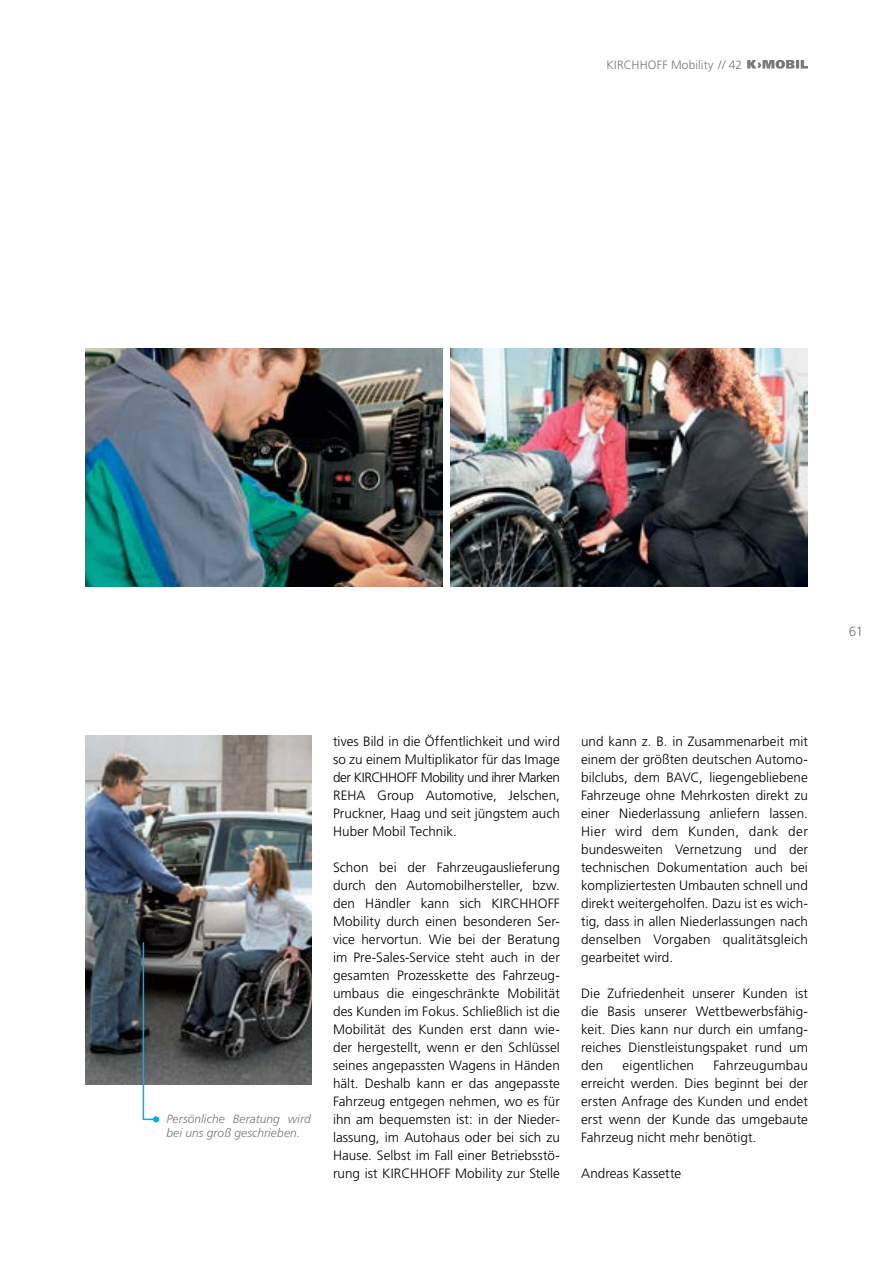
<style>
.page{position:relative;width:893px;height:1263px;background:#fff}
.page>*{position:absolute;margin:0;border:0;box-sizing:border-box;transform-origin:0 0}
.t1{font:300 13.5px/18px "Frutiger";letter-spacing:.005em;color:#000;text-align:justify}
.t2{font:300 13.5px "Frutiger";color:#77787b}
.t3{font:italic 300 12px/14.4px "Frutiger";letter-spacing:.01em;color:#77787b}
.t4{font:300 12px "Frutiger";letter-spacing:.015em;color:#77787b}
</style>
<div class="page">
<svg style="left:747px;top:60px;width:61px;height:9px"></svg>
<img style="left:451px;top:349px;width:357px;height:238px">
<img style="left:85px;top:349px;width:357px;height:238px">
<img style="left:85px;top:736px;width:227px;height:348px">
<hr style="left:143px;top:942px;width:1px;height:177px;background:#00aeef">
<svg style="left:143px;top:1116px;width:16px;height:6px"></svg>
<p class="t4" style="left:606px;top:58px;width:137px">KIRCHHOFF Mobility // 42</p>
<p class="t3" style="left:166px;top:1111px;width:146px">Persönliche Beratung wird bei uns groß geschrieben.</p>
<p class="t1" style="left:333px;top:733px;width:228px">tives Bild in die Öffentlichkeit und wird so zu einem Multiplikator für das Image der KIRCHHOFF Mobility und ihrer Marken REHA Group Automotive, Jelschen, Pruckner, Haag und seit jüngstem auch Huber Mobil Technik.</p>
<p class="t1" style="left:333px;top:859px;width:228px">Schon bei der Fahrzeugauslieferung durch den Automobilhersteller, bzw. den Händler kann sich KIRCHHOFF Mobility durch einen besonderen Ser&shy;vice hervortun. Wie bei der Beratung im Pre-Sales-Service steht auch in der gesamten Prozesskette des Fahrzeug&shy;umbaus die eingeschränkte Mobilität des Kunden im Fokus. Schließlich ist die Mobilität des Kunden erst dann wie&shy;der hergestellt, wenn er den Schlüssel seines angepassten Wagens in Händen hält. Deshalb kann er das angepasste Fahrzeug entgegen nehmen, wo es für ihn am bequemsten ist: in der Nieder&shy;lassung, im Autohaus oder bei sich zu Hause. Selbst im Fall einer Betriebsstö&shy;rung ist KIRCHHOFF Mobility zur Stelle</p>
<p class="t1" style="left:581px;top:733px;width:228px">und kann z. B. in Zusammenarbeit mit einem der größten deutschen Automo&shy;bilclubs, dem BAVC, liegengebliebene Fahrzeuge ohne Mehrkosten direkt zu einer Niederlassung anliefern lassen.<br>Hier wird dem Kunden, dank der bundesweiten Vernetzung und der technischen Dokumentation auch bei kompliziertesten Umbauten schnell und direkt weitergeholfen. Dazu ist es wich&shy;tig, dass in allen Niederlassungen nach denselben Vorgaben qualitätsgleich gearbeitet wird.</p>
<p class="t1" style="left:581px;top:985px;width:228px">Die Zufriedenheit unserer Kunden ist die Basis unserer Wettbewerbsfähig&shy;keit. Dies kann nur durch ein umfang&shy;reiches Dienstleistungspaket rund um den</p>
<p class="t1" style="left:581px;top:1057px;width:228px;text-indent:132px">Fahrzeugumbau erreicht werden. Dies beginnt bei der ersten Anfrage des Kunden und endet erst wenn der Kunde das umgebaute Fahrzeug nicht mehr benötigt.</p>
<p class="t1" style="left:581px;top:1165px;width:102px">Andreas Kassette</p>
<p class="t1" style="left:623px;top:1057px;width:73px">eigentlichen</p>
<p class="t2" style="left:849px;top:623px;width:16px">61</p>
</div>
